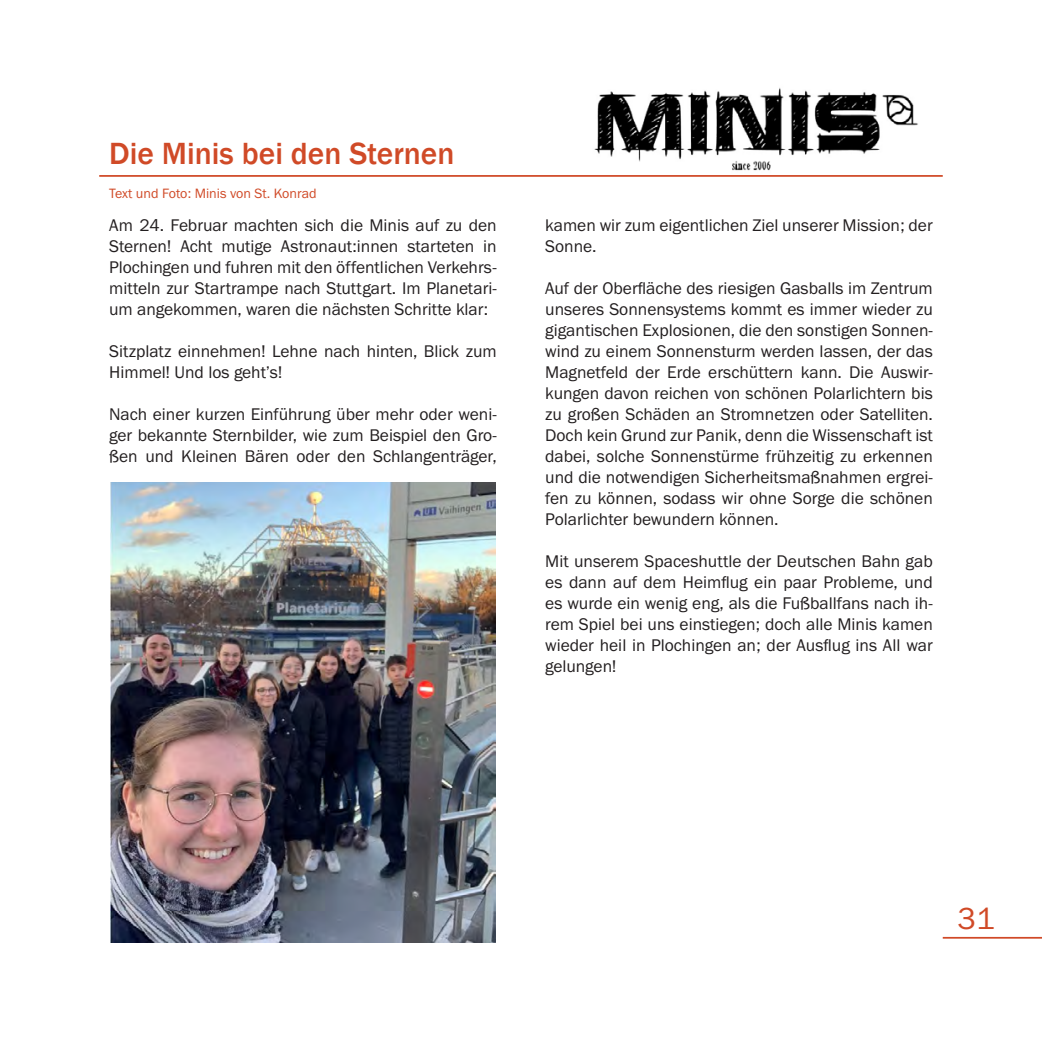
<style>
.page{position:relative;width:1042px;height:1042px;background:#fff}
.page>*{position:absolute;margin:0;border:0;box-sizing:border-box;transform-origin:0 0}
.t1{font:500 31.5px "Franklin Gothic";color:#d04a27}
.t2{font:31.5px "Franklin Gothic URW Boo";color:#d04a27}
.t3{font:17.5px/21px "Franklin Gothic URW Boo";color:#231f20;text-align:justify}
.t4{font:14px "Franklin Gothic URW Boo";color:#d04a27}
</style>
<div class="page">
<hr style="left:99px;top:175px;width:844px;height:2px;background:#d04a27">
<hr style="left:943px;top:937px;width:99px;height:1px;background:#d04a27">
<img style="left:110px;top:482px;width:386px;height:461px">
<img style="left:594px;top:87px;width:324px;height:84px">
<h1 class="t1" style="left:109px;top:133px;width:347px">Die Minis bei den Sternen</h1>
<p class="t4" style="left:109px;top:184px;width:209px">Text und Foto: Minis von St. Konrad</p>
<p class="t3" style="left:109px;top:214px;width:389px">Am 24. Februar machten sich die Minis auf zu den Sternen! Acht mutige Astronaut:innen starteten in Plochingen und fuhren mit den öffentlichen Verkehrs&shy;mitteln zur Startrampe nach Stuttgart. Im Planetari&shy;um angekommen, waren die nächsten Schritte klar:</p>
<p class="t3" style="left:109px;top:340px;width:389px">Sitzplatz einnehmen! Lehne nach hinten, Blick zum<br>Himmel! Und los geht’s!</p>
<p class="t3" style="left:109px;top:403px;width:389px">Nach einer kurzen Einführung über mehr oder weni&shy;ger bekannte Sternbilder, wie zum Beispiel den Gro&shy;ßen und Kleinen Bären oder den Schlangenträger,</p>
<p class="t3" style="left:545px;top:214px;width:389px">kamen wir zum eigentlichen Ziel unserer Mission; der<br>Sonne.</p>
<p class="t3" style="left:545px;top:277px;width:389px">Auf der Oberfläche des riesigen Gasballs im Zentrum unseres Sonnensystems kommt es immer wieder zu gigantischen Explosionen, die den sonstigen Sonnen&shy;wind zu einem Sonnensturm werden lassen, der das Magnetfeld der Erde erschüttern kann. Die Auswir&shy;kungen davon reichen von schönen Polarlichtern bis zu großen Schäden an Stromnetzen oder Satelliten.<br>Doch kein Grund zur Panik, denn die Wissenschaft ist dabei, solche Sonnenstürme frühzeitig zu erkennen und die notwendigen Sicherheitsmaßnahmen ergrei&shy;fen zu können, sodass wir ohne Sorge die schönen Polarlichter bewundern können.</p>
<p class="t3" style="left:545px;top:550px;width:389px">Mit unserem Spaceshuttle der Deutschen Bahn gab es dann auf dem Heimflug ein paar Probleme, und es wurde ein wenig eng, als die Fußballfans nach ih&shy;rem Spiel bei uns einstiegen; doch alle Minis kamen wieder heil in Plochingen an; der Ausflug ins All war gelungen!</p>
<h1 class="t2" style="left:957px;top:899px;width:38px">31</h1>
</div>
